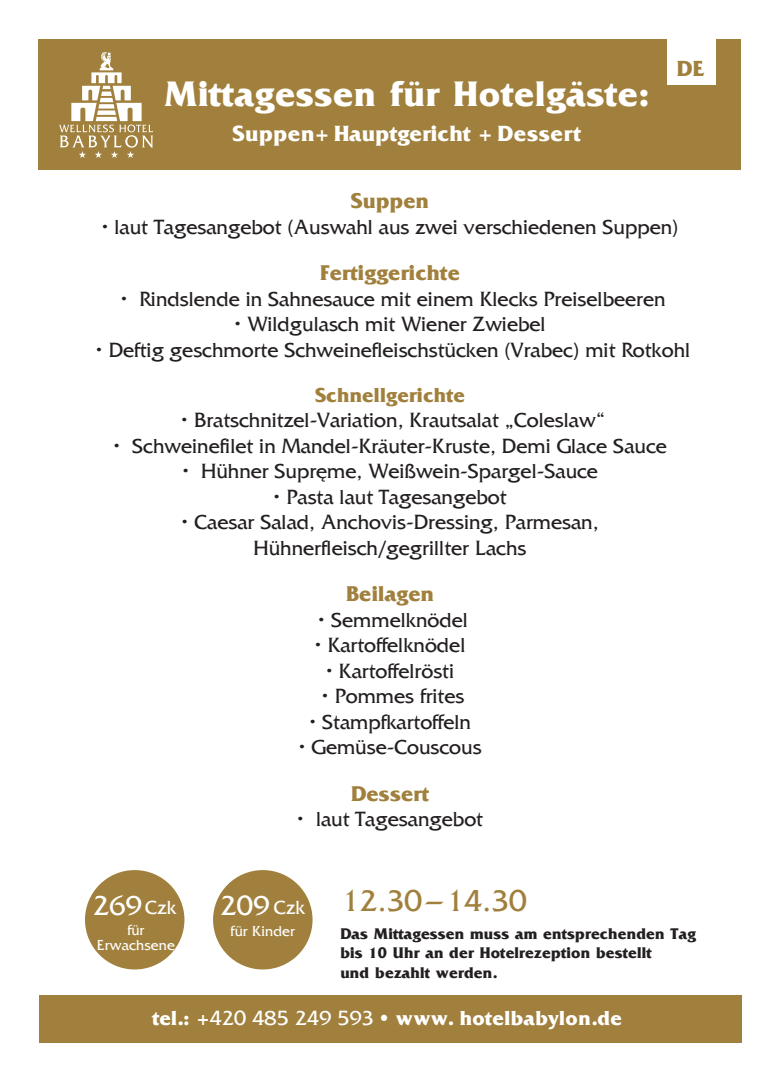
<style>
.page{position:relative;width:780px;height:1088px;background:#fff}
.page>*{position:absolute;margin:0;border:0;box-sizing:border-box;transform-origin:0 0}
.t1{font:700 37.38px "France";letter-spacing:.02em;color:#fff}
.t2{font:31.25px "France";letter-spacing:.01em;color:#a0803c}
.t3{font:28.75px "France";letter-spacing:.01em;color:#fff}
.t4{font:700 23.12px "France";letter-spacing:.015em;color:#fff}
.t5{font:700 23px "France";color:#a0803c}
.t6{font:700 22.5px "France";letter-spacing:.01em;color:#a0803c}
.t7{font:21.25px/25.5px "France";color:#231f20;text-align:center}
.t8{font:700 21.25px "France";letter-spacing:.02em;color:#fff}
.t9{font:700 21.25px "France";letter-spacing:.01em;color:#a0803c}
.t10{font:20px "France";letter-spacing:.01em;color:#fff}
.t11{font:700 16.25px/19.5px "France";letter-spacing:.01em;color:#231f20}
.t12{font:15px/15px "France";letter-spacing:.01em;color:#fff;text-align:center}
.s1{font-weight:400}
</style>
<div class="page">
<div style="left:39px;top:995px;width:702px;height:47px;background:#a0803c"></div>
<div style="left:39px;top:39px;width:702px;height:130px;background:#a0803c"></div>
<div style="left:667px;top:27px;width:49px;height:58px;background:#fff"></div>
<svg style="left:59px;top:52px;width:94px;height:106px"></svg>
<div style="left:85px;top:870px;width:99px;height:99px;background:#a0803c;border-radius:50%"></div>
<div style="left:213px;top:870px;width:99px;height:99px;background:#a0803c;border-radius:50%"></div>
<p class="t1" style="left:164px;top:72px;width:486px">Mittagessen für Hotelgäste:</p>
<p class="t4" style="left:232px;top:120px;width:350px">Suppen+ Hauptgericht + Dessert</p>
<p class="t5" style="left:676px;top:55px;width:29px">DE</p>
<p class="t6" style="left:351px;top:188px;width:80px">Suppen</p>
<p class="t7" style="left:101px;top:214px;width:578px">• laut Tagesangebot (Auswahl aus zwei verschiedenen Suppen)</p>
<p class="t6" style="left:320px;top:260px;width:141px">Fertiggerichte</p>
<p class="t7" style="left:120px;top:286px;width:546px">• Rindslende in Sahnesauce mit einem Klecks Preiselbeeren</p>
<p class="t7" style="left:234px;top:312px;width:313px">• Wildgulasch mit Wiener Zwiebel</p>
<p class="t7" style="left:96px;top:337px;width:596px">• Deftig geschmorte Schweinefleischstücken (Vrabec) mit Rotkohl</p>
<p class="t9" style="left:315px;top:382px;width:151px">Schnellgerichte</p>
<p class="t7" style="left:181px;top:408px;width:425px">• Bratschnitzel-Variation, Krautsalat „Coleslaw“</p>
<p class="t7" style="left:113px;top:433px;width:555px">• Schweinefilet in Mandel-Kräuter-Kruste, Demi Glace Sauce</p>
<p class="t7" style="left:182px;top:459px;width:417px">• Hühner Suprême, Weißwein-Spargel-Sauce</p>
<p class="t7" style="left:273px;top:484px;width:235px">• Pasta laut Tagesangebot</p>
<p class="t7" style="left:181px;top:510px;width:419px">• Caesar Salad, Anchovis-Dressing, Parmesan,<br>Hühnerfleisch/gegrillter Lachs</p>
<p class="t6" style="left:346px;top:581px;width:89px">Beilagen</p>
<p class="t7" style="left:318px;top:607px;width:151px">• Semmelknödel</p>
<p class="t7" style="left:314px;top:633px;width:152px">• Kartoffelknödel</p>
<p class="t7" style="left:326px;top:658px;width:130px">• Kartoffelrösti</p>
<p class="t7" style="left:321px;top:684px;width:144px">• Pommes frites</p>
<p class="t7" style="left:309px;top:709px;width:163px">• Stampfkartoffeln</p>
<p class="t7" style="left:298px;top:735px;width:185px">• Gemüse-Couscous</p>
<p class="t6" style="left:351px;top:780px;width:79px">Dessert</p>
<p class="t7" style="left:297px;top:807px;width:188px">• laut Tagesangebot</p>
<p class="t3" style="left:93px;top:890px;width:50px">269</p>
<p class="t10" style="left:145px;top:897px;width:33px">Czk</p>
<p class="t12" style="left:97px;top:922px;width:79px">für<br>Erwachsene</p>
<p class="t3" style="left:220px;top:890px;width:50px">209</p>
<p class="t10" style="left:274px;top:897px;width:33px">Czk</p>
<p class="t12" style="left:230px;top:924px;width:66px">für Kinder</p>
<p class="t2" style="left:342px;top:884px;width:186px">12.30 – 14.30</p>
<p class="t11" style="left:340px;top:923px;width:357px">Das Mittagessen muss am entsprechenden Tag bis 10 Uhr an der Hotelrezeption bestellt<br>und bezahlt werden.</p>
<p class="t8" style="left:152px;top:1006px;width:471px">tel.: +<span class="s1">420 485 249 593</span> • www. hotelbabylon.de</p>
</div>
